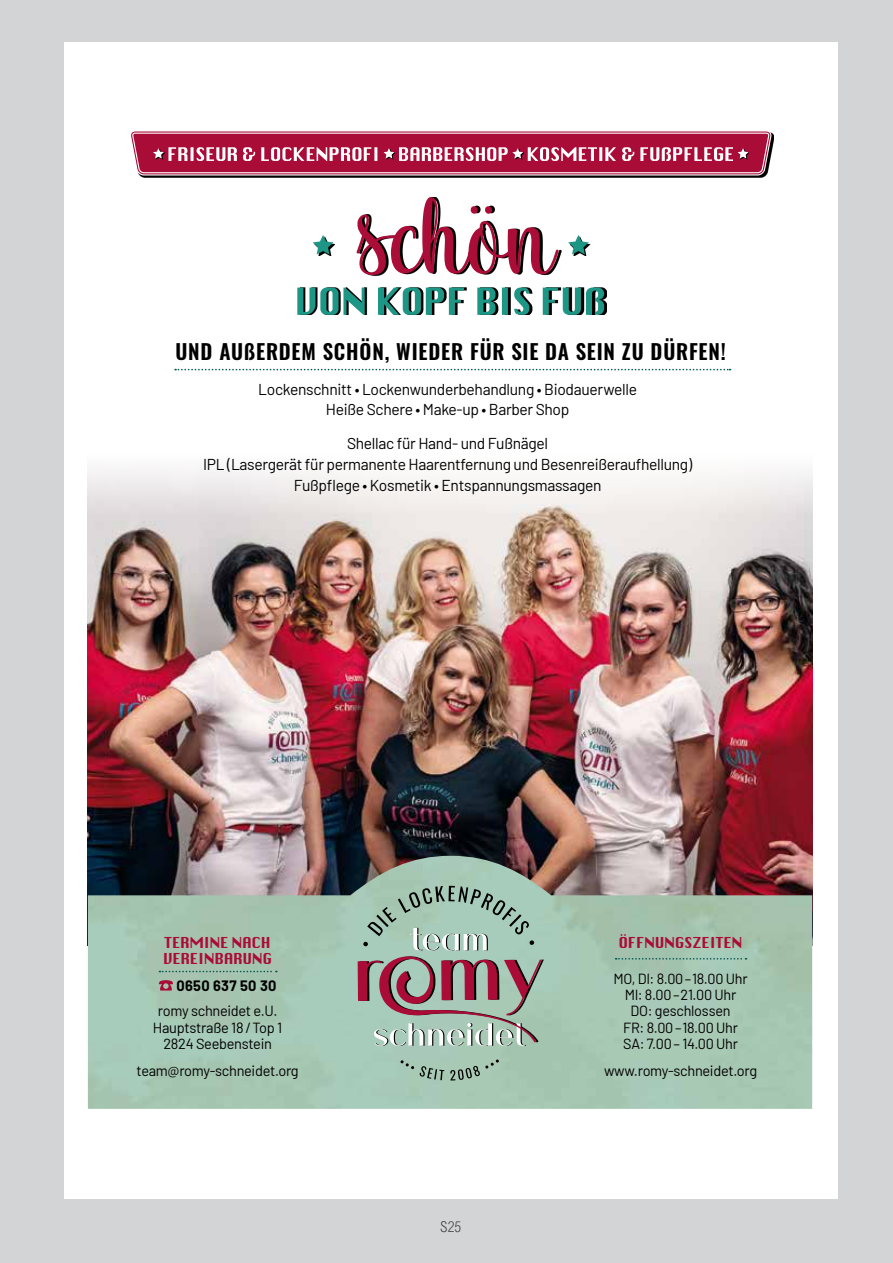
<style>
.page{position:relative;width:893px;height:1263px;background:#d3d4d5}
.page>*{position:absolute;margin:0;border:0;box-sizing:border-box;transform-origin:0 0}
.t1{font:20.7px "Oswald";letter-spacing:.04em;color:#000}
.t2{font:15.75px/20.7px "Barlow";letter-spacing:-.02em;color:#000;text-align:center}
.t3{font:300 15px "Arial Nova Cond";color:#434345}
.t4{font:14.7px/16.4px "Barlow";letter-spacing:-.02em;color:#000;text-align:center}
.t5{font:14.7px/15.9px "Silom";letter-spacing:-.03em;color:#aa0c38}
.t6{font:700 14.7px "Barlow";letter-spacing:.02em;color:#000}
</style>
<div class="page">
<div style="left:64px;top:43px;width:774px;height:1156px;background:#fff"></div>
<img style="left:88px;top:470px;width:724px;height:386px">
<img style="left:88px;top:856px;width:724px;height:253px">
<svg style="left:363px;top:886px;width:171px;height:64px;background:#9ab9a9"></svg>
<svg style="left:401px;top:1060px;width:13px;height:9px"></svg>
<svg style="left:420px;top:1066px;width:24px;height:14px"></svg>
<svg style="left:450px;top:1059px;width:49px;height:21px"></svg>
<svg style="left:358px;top:956px;width:186px;height:90px;background:#a09694"></svg>
<svg style="left:616px;top:958px;width:130px;height:1px"></svg>
<svg style="left:159px;top:980px;width:14px;height:10px"></svg>
<svg style="left:159px;top:971px;width:118px;height:1px"></svg>
<div style="left:132px;top:133px;width:642px;height:45px;background:#000"></div>
<svg style="left:300px;top:287px;width:307px;height:28px"></svg>
<svg style="left:297px;top:288px;width:307px;height:27px"></svg>
<svg style="left:356px;top:197px;width:203px;height:78px"></svg>
<svg style="left:318px;top:242px;width:17px;height:14px"></svg>
<svg style="left:313px;top:235px;width:20px;height:20px"></svg>
<svg style="left:573px;top:243px;width:18px;height:13px"></svg>
<svg style="left:568px;top:235px;width:21px;height:20px"></svg>
<svg style="left:175px;top:369px;width:555px;height:1px"></svg>
<svg style="left:130px;top:131px;width:642px;height:45px;background:#b94162"></svg>
<h1 class="t1" style="left:175px;top:333px;width:552px">UND AUßERDEM SCHÖN, WIEDER FÜR SIE DA SEIN ZU DÜRFEN!</h1>
<p class="t2" style="left:258px;top:378px;width:380px">Lockenschnitt • Lockenwunderbehandlung • Biodauerwelle<br>Heiße Schere • Make-up • Barber Shop</p>
<p class="t2" style="left:203px;top:432px;width:490px">Shellac für Hand- und Fußnägel<br>IPL (Lasergerät für permanente Haarentfernung und Besenreißeraufhellung)<br>Fußpflege • Kosmetik • Entspannungsmassagen</p>
<p class="t5" style="left:163px;top:935px;width:111px">TERMINE NACH<br>VEREINBARUNG</p>
<p class="t6" style="left:177px;top:975px;width:101px">0650 637 50 30</p>
<p class="t4" style="left:153px;top:1002px;width:131px">romy schneidet e.U.<br>Hauptstraße 18 / Top 1<br>2824 Seebenstein</p>
<p class="t4" style="left:137px;top:1062px;width:164px">team@romy-schneidet.org</p>
<p class="t3" style="left:440px;top:1218px;width:22px">S25</p>
<p class="t5" style="left:618px;top:935px;width:126px">ÖFFNUNGSZEITEN</p>
<p class="t4" style="left:613px;top:969px;width:136px">MO, DI: 8.00 – 18.00 Uhr<br>MI: 8.00 – 21.00 Uhr<br>DO: geschlossen<br>FR: 8.00 – 18.00 Uhr<br>SA: 7.00 – 14.00 Uhr</p>
<p class="t4" style="left:604px;top:1062px;width:155px">www.romy-schneidet.org</p>
</div>
